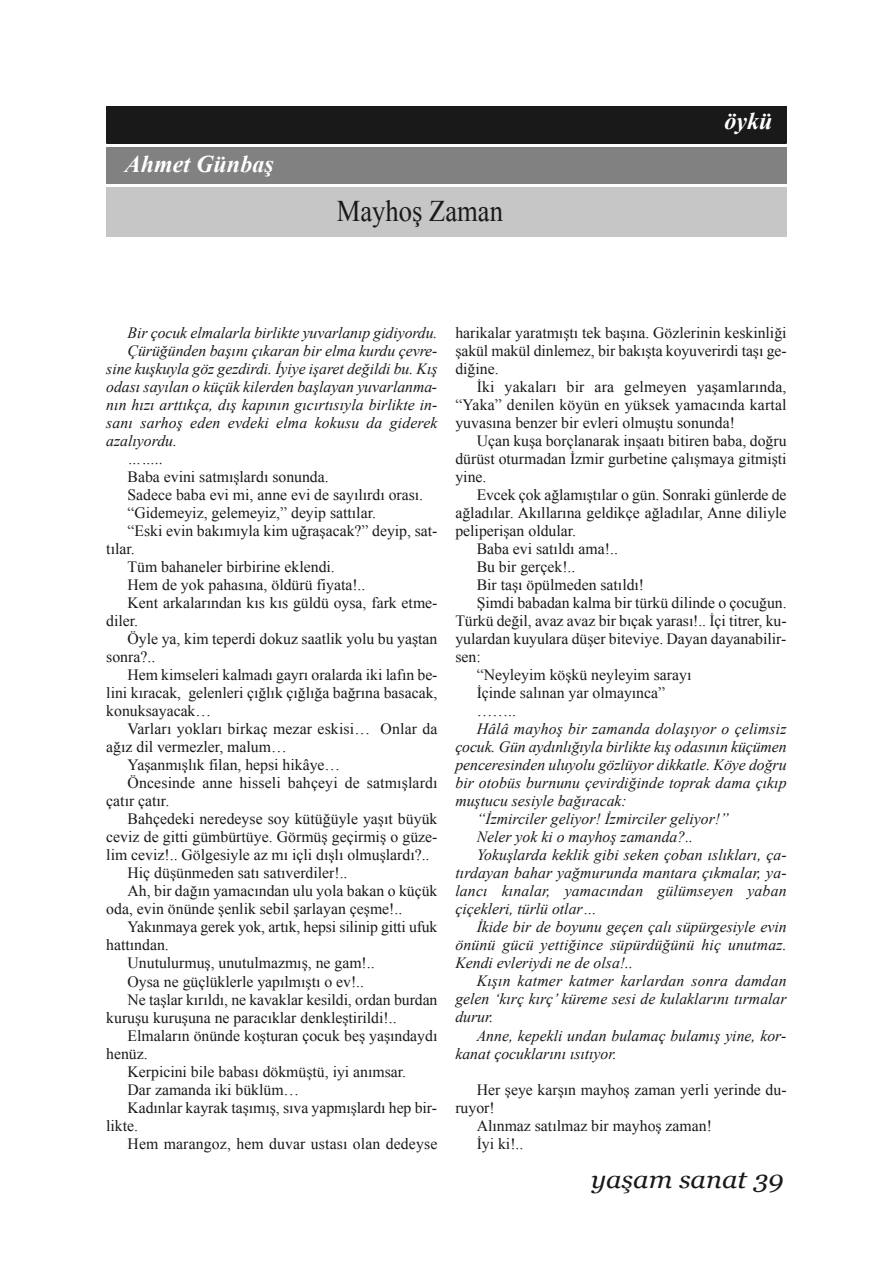
<style>
.page{position:relative;width:893px;height:1263px;background:#fff}
.page>*{position:absolute;margin:0;border:0;box-sizing:border-box;transform-origin:0 0}
.t1{font:30px "Times New Roman";color:#191919;scale:.89 1}
.t2{font:italic 24.6px "Georgia";color:#191919;scale:1.09 1}
.t3{font:italic 700 24px "Times New Roman";color:#fff}
.t4{font:15.75px/18px "Times New Roman";color:#191919;text-align:justify}
.t5{font:italic 15.75px "Times New Roman";color:#191919}
</style>
<div class="page">
<div style="left:106px;top:147px;width:681px;height:37px;background:#818181"></div>
<div style="left:106px;top:187px;width:681px;height:49px;background:#c6c6c6"></div>
<div style="left:106px;top:106px;width:681px;height:37px;background:#191919"></div>
<hr style="left:106px;top:142px;width:681px;height:2px;background:#191919">
<h3 class="t3" style="left:125px;top:150px;width:150px">Ahmet Günbaş</h3>
<h1 class="t1" style="left:337px;top:195px;width:188px">Mayhoş Zaman</h1>
<h3 class="t3" style="left:725px;top:107px;width:49px">öykü</h3>
<p class="t5" style="left:128px;top:324px;width:311px">Bir çocuk elmalarla birlikte yuvarlanıp gidiyordu.</p>
<p class="t5" style="left:128px;top:342px;width:311px">Çürüğünden başını çıkaran bir elma kurdu çevre-</p>
<p class="t5" style="left:106px;top:360px;width:333px">sine kuşkuyla göz gezdirdi. İyiye işaret değildi bu. Kış</p>
<p class="t5" style="left:106px;top:378px;width:332px">odası sayılan o küçük kilerden başlayan yuvarlanma-</p>
<p class="t5" style="left:106px;top:396px;width:333px">nın hızı arttıkça, dış kapının gıcırtısıyla birlikte in-</p>
<p class="t5" style="left:106px;top:414px;width:333px">sanı sarhoş eden evdeki elma kokusu da giderek</p>
<p class="t5" style="left:106px;top:432px;width:72px">azalıyordu.</p>
<p class="t5" style="left:128px;top:450px;width:37px">……..</p>
<p class="t4" style="left:128px;top:468px;width:203px">Baba evini satmışlardı sonunda.</p>
<p class="t4" style="left:128px;top:486px;width:297px">Sadece baba evi mi, anne evi de sayılırdı orası.</p>
<p class="t4" style="left:128px;top:504px;width:250px">“Gidemeyiz, gelemeyiz,” deyip sattılar.</p>
<p class="t4" style="left:128px;top:522px;width:311px">“Eski evin bakımıyla kim uğraşacak?” deyip, sat-</p>
<p class="t4" style="left:106px;top:540px;width:30px">tılar.</p>
<p class="t4" style="left:128px;top:558px;width:209px">Tüm bahaneler birbirine eklendi.</p>
<p class="t4" style="left:128px;top:576px;width:239px">Hem de yok pahasına, öldürü fiyata!..</p>
<p class="t4" style="left:128px;top:594px;width:311px">Kent arkalarından kıs kıs güldü oysa, fark etme-</p>
<p class="t4" style="left:106px;top:612px;width:33px">diler.</p>
<p class="t4" style="left:128px;top:630px;width:311px">Öyle ya, kim teperdi dokuz saatlik yolu bu yaştan</p>
<p class="t4" style="left:106px;top:648px;width:50px">sonra?..</p>
<p class="t4" style="left:128px;top:666px;width:311px">Hem kimseleri kalmadı gayrı oralarda iki lafın be-</p>
<p class="t4" style="left:106px;top:684px;width:333px">lini kıracak, gelenleri çığlık çığlığa bağrına basacak,</p>
<p class="t4" style="left:106px;top:702px;width:106px">konuksayacak…</p>
<p class="t4" style="left:128px;top:720px;width:311px">Varları yokları birkaç mezar eskisi… Onlar da</p>
<p class="t4" style="left:106px;top:738px;width:182px">ağız dil vermezler, malum…</p>
<p class="t4" style="left:128px;top:756px;width:214px">Yaşanmışlık filan, hepsi hikâye…</p>
<p class="t4" style="left:128px;top:774px;width:311px">Öncesinde anne hisseli bahçeyi de satmışlardı</p>
<p class="t4" style="left:106px;top:792px;width:64px">çatır çatır.</p>
<p class="t4" style="left:128px;top:810px;width:311px">Bahçedeki neredeyse soy kütüğüyle yaşıt büyük</p>
<p class="t4" style="left:106px;top:828px;width:333px">ceviz de gitti gümbürtüye. Görmüş geçirmiş o güze-</p>
<p class="t4" style="left:106px;top:846px;width:325px">lim ceviz!.. Gölgesiyle az mı içli dışlı olmuşlardı?..</p>
<p class="t4" style="left:128px;top:864px;width:222px">Hiç düşünmeden satı satıverdiler!..</p>
<p class="t4" style="left:128px;top:882px;width:311px">Ah, bir dağın yamacından ulu yola bakan o küçük</p>
<p class="t4" style="left:106px;top:900px;width:298px">oda, evin önünde şenlik sebil şarlayan çeşme!..</p>
<p class="t4" style="left:128px;top:918px;width:311px">Yakınmaya gerek yok, artık, hepsi silinip gitti ufuk</p>
<p class="t4" style="left:106px;top:936px;width:64px">hattından.</p>
<p class="t4" style="left:128px;top:954px;width:249px">Unutulurmuş, unutulmazmış, ne gam!..</p>
<p class="t4" style="left:128px;top:972px;width:238px">Oysa ne güçlüklerle yapılmıştı o ev!..</p>
<p class="t4" style="left:128px;top:990px;width:311px">Ne taşlar kırıldı, ne kavaklar kesildi, ordan burdan</p>
<p class="t4" style="left:106px;top:1008px;width:292px">kuruşu kuruşuna ne paracıklar denkleştirildi!..</p>
<p class="t4" style="left:128px;top:1026px;width:311px">Elmaların önünde koşturan çocuk beş yaşındaydı</p>
<p class="t4" style="left:106px;top:1044px;width:43px">henüz.</p>
<p class="t4" style="left:128px;top:1062px;width:280px">Kerpicini bile babası dökmüştü, iyi anımsar.</p>
<p class="t4" style="left:127px;top:1080px;width:173px">Dar zamanda iki büklüm…</p>
<p class="t4" style="left:127px;top:1098px;width:311px">Kadınlar kayrak taşımış, sıva yapmışlardı hep bir-</p>
<p class="t4" style="left:106px;top:1116px;width:33px">likte.</p>
<p class="t4" style="left:127px;top:1134px;width:311px">Hem marangoz, hem duvar ustası olan dedeyse</p>
<p class="t4" style="left:455px;top:324px;width:333px">harikalar yaratmıştı tek başına. Gözlerinin keskinliği şakül makül dinlemez, bir bakışta koyuverirdi taşı ge&shy;diğine.</p>
<p class="t4" style="left:455px;top:378px;width:333px;text-indent:21px">İki yakaları bir ara gelmeyen yaşamlarında, “Yaka” denilen köyün en yüksek yamacında kartal yuvasına benzer bir evleri olmuştu sonunda!</p>
<p class="t4" style="left:455px;top:432px;width:333px;text-indent:21px">Uçan kuşa borçlanarak inşaatı bitiren baba, doğru dürüst oturmadan İzmir gurbetine çalışmaya gitmişti yine.</p>
<p class="t4" style="left:477px;top:486px;width:311px">Evcek çok ağlamıştılar o gün. Sonraki günlerde de</p>
<p class="t4" style="left:455px;top:504px;width:333px">ağladılar. Akıllarına geldikçe ağladılar, Anne diliyle</p>
<p class="t4" style="left:455px;top:522px;width:122px">peliperişan oldular.</p>
<p class="t4" style="left:477px;top:540px;width:143px">Baba evi satıldı ama!..</p>
<p class="t4" style="left:477px;top:558px;width:100px">Bu bir gerçek!..</p>
<p class="t4" style="left:477px;top:576px;width:169px">Bir taşı öpülmeden satıldı!</p>
<p class="t4" style="left:477px;top:594px;width:311px">Şimdi babadan kalma bir türkü dilinde o çocuğun.</p>
<p class="t4" style="left:455px;top:612px;width:333px">Türkü değil, avaz avaz bir bıçak yarası!.. İçi titrer, ku-</p>
<p class="t4" style="left:455px;top:630px;width:332px">yulardan kuyulara düşer biteviye. Dayan dayanabilir-</p>
<p class="t4" style="left:455px;top:648px;width:27px">sen:</p>
<p class="t4" style="left:477px;top:666px;width:216px">“Neyleyim köşkü neyleyim sarayı</p>
<p class="t4" style="left:477px;top:684px;width:190px">İçinde salınan yar olmayınca”</p>
<p class="t4" style="left:477px;top:702px;width:41px">……..</p>
<p class="t5" style="left:477px;top:720px;width:311px">Hâlâ mayhoş bir zamanda dolaşıyor o çelimsiz</p>
<p class="t5" style="left:455px;top:738px;width:333px">çocuk. Gün aydınlığıyla birlikte kış odasının küçümen</p>
<p class="t5" style="left:455px;top:756px;width:333px">penceresinden uluyolu gözlüyor dikkatle. Köye doğru</p>
<p class="t5" style="left:455px;top:774px;width:333px">bir otobüs burnunu çevirdiğinde toprak dama çıkıp</p>
<p class="t5" style="left:455px;top:792px;width:173px">muştucu sesiyle bağıracak:</p>
<p class="t5" style="left:477px;top:810px;width:254px">“İzmirciler geliyor! İzmirciler geliyor!”</p>
<p class="t5" style="left:477px;top:828px;width:218px">Neler yok ki o mayhoş zamanda?..</p>
<p class="t5" style="left:477px;top:846px;width:311px">Yokuşlarda keklik gibi seken çoban ıslıkları, ça-</p>
<p class="t5" style="left:455px;top:864px;width:333px">tırdayan bahar yağmurunda mantara çıkmalar, ya-</p>
<p class="t5" style="left:455px;top:882px;width:333px">lancı kınalar, yamacından gülümseyen yaban</p>
<p class="t5" style="left:455px;top:900px;width:143px">çiçekleri, türlü otlar…</p>
<p class="t5" style="left:477px;top:918px;width:311px">İkide bir de boyunu geçen çalı süpürgesiyle evin</p>
<p class="t5" style="left:455px;top:936px;width:333px">önünü gücü yettiğince süpürdüğünü hiç unutmaz.</p>
<p class="t5" style="left:455px;top:954px;width:179px">Kendi evleriydi ne de olsa!..</p>
<p class="t5" style="left:477px;top:972px;width:311px">Kışın katmer katmer karlardan sonra damdan</p>
<p class="t5" style="left:455px;top:990px;width:333px">gelen ‘kırç kırç’ küreme sesi de kulaklarını tırmalar</p>
<p class="t5" style="left:455px;top:1008px;width:40px">durur.</p>
<p class="t5" style="left:477px;top:1026px;width:311px">Anne, kepekli undan bulamaç bulamış yine, kor-</p>
<p class="t5" style="left:455px;top:1044px;width:163px">kanat çocuklarını ısıtıyor.</p>
<p class="t4" style="left:477px;top:1080px;width:311px">Her şeye karşın mayhoş zaman yerli yerinde du-</p>
<p class="t4" style="left:455px;top:1098px;width:41px">ruyor!</p>
<p class="t4" style="left:477px;top:1116px;width:237px">Alınmaz satılmaz bir mayhoş zaman!</p>
<p class="t4" style="left:477px;top:1134px;width:48px">İyi ki!..</p>
<h2 class="t2" style="left:591px;top:1165px;width:178px">yaşam sanat 39</h2>
</div>
